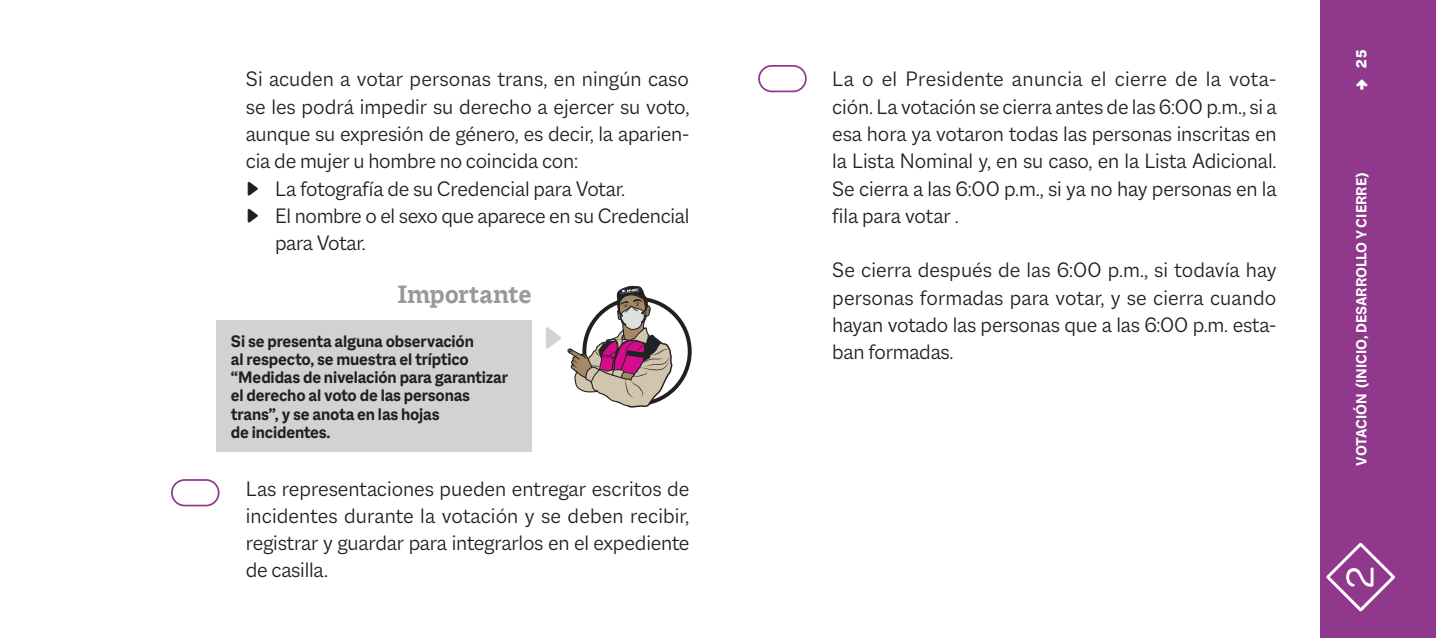
<style>
.page{position:relative;width:1436px;height:638px;background:#fff}
.page>*{position:absolute;margin:0;border:0;box-sizing:border-box;transform-origin:0 0}
.t1{font:300 77.4px "Omnes";color:#fff}
.t2{font:700 27px "Macklin Slab";letter-spacing:-.01em;color:#9a9998}
.Cuerpo_de_texto{font:300 22.5px/27.2px "Macklin Sans";letter-spacing:-.01em;color:#231f20;text-align:justify}
.Cuerpo_de_texto-2{font:300 22.5px "Macklin Sans";letter-spacing:.015em;color:#231f20}
.importante_cuadro{font:700 18px/18px "Macklin Sans";letter-spacing:-.01em;color:#231f20}
.t3{font:700 18px "Omnes";color:#fff}
.t4{font:700 15.75px "Macklin Sans";color:#fff}
.t5{font:800 15.75px "Macklin Sans";color:#fff}
</style>
<div class="page">
<div style="left:1319px;top:0;width:116px;height:638px;background:#8f388c"></div>
<div style="left:171px;top:479px;width:48px;height:27px;border:2px solid #8f388c;border-radius:13px"></div>
<div style="left:758px;top:65px;width:48px;height:27px;border:2px solid #8f388c;border-radius:13px"></div>
<div style="left:217px;top:320px;width:315px;height:132px;background:#d1d2d4"></div>
<svg style="left:567px;top:285px;width:124px;height:123px"></svg>
<p class="Cuerpo_de_texto" style="left:246px;top:65px;width:445px">Si acuden a votar personas trans, en ningún caso se les podrá impedir su derecho a ejercer su voto, aunque su expresión de género, es decir, la aparien&shy;cia de mujer u hombre no coincida con:</p>
<p class="Cuerpo_de_texto" style="left:275px;top:174px;width:351px">La fotografía de su Credencial para Votar.</p>
<p class="Cuerpo_de_texto" style="left:275px;top:202px;width:416px">El nombre o el sexo que aparece en su Credencial para Votar.</p>
<p class="t2" style="left:397px;top:278px;width:136px">Importante</p>
<p class="importante_cuadro" style="left:231px;top:333px;width:278px">Si se presenta alguna observación<br>al respecto, se muestra el tríptico “Medidas de nivelación para garantizar el derecho al voto de las personas trans”, y se anota en las hojas<br>de incidentes.</p>
<p class="Cuerpo_de_texto" style="left:246px;top:474px;width:445px">Las representaciones pueden entregar escritos de incidentes durante la votación y se deben recibir, registrar y guardar para integrarlos en el expediente de casilla.</p>
<p class="t5" style="left:1352px;top:69px;width:22px;rotate:-90deg">25</p>
<p class="Cuerpo_de_texto-2" style="left:832px;top:66px;width:445px">La o el Presidente anuncia el cierre de la vota-</p>
<p class="t3" style="left:1348px;top:90px;width:12px;rotate:-90deg">•</p>
<p class="Cuerpo_de_texto" style="left:832px;top:93px;width:446px">ción. La votación se cierra antes de las 6:00 p.m., si a esa hora ya votaron todas las personas inscritas en la Lista Nominal y, en su caso, en la Lista Adicional.<br>Se cierra a las 6:00 p.m., si ya no hay personas en la fila para votar .</p>
<p class="Cuerpo_de_texto" style="left:832px;top:256px;width:446px">Se cierra después de las 6:00 p.m., si todavía hay personas formadas para votar, y se cierra cuando hayan votado las personas que a las 6:00 p.m. esta&shy;ban formadas.</p>
<p class="t4" style="left:1351px;top:465px;width:295px;rotate:-90deg">VOTACIÓN (INICIO, DESARROLLO Y CIERRE)</p>
<h1 class="t1" style="left:1308px;top:606px;width:71px;rotate:-90deg">2</h1>
</div>
